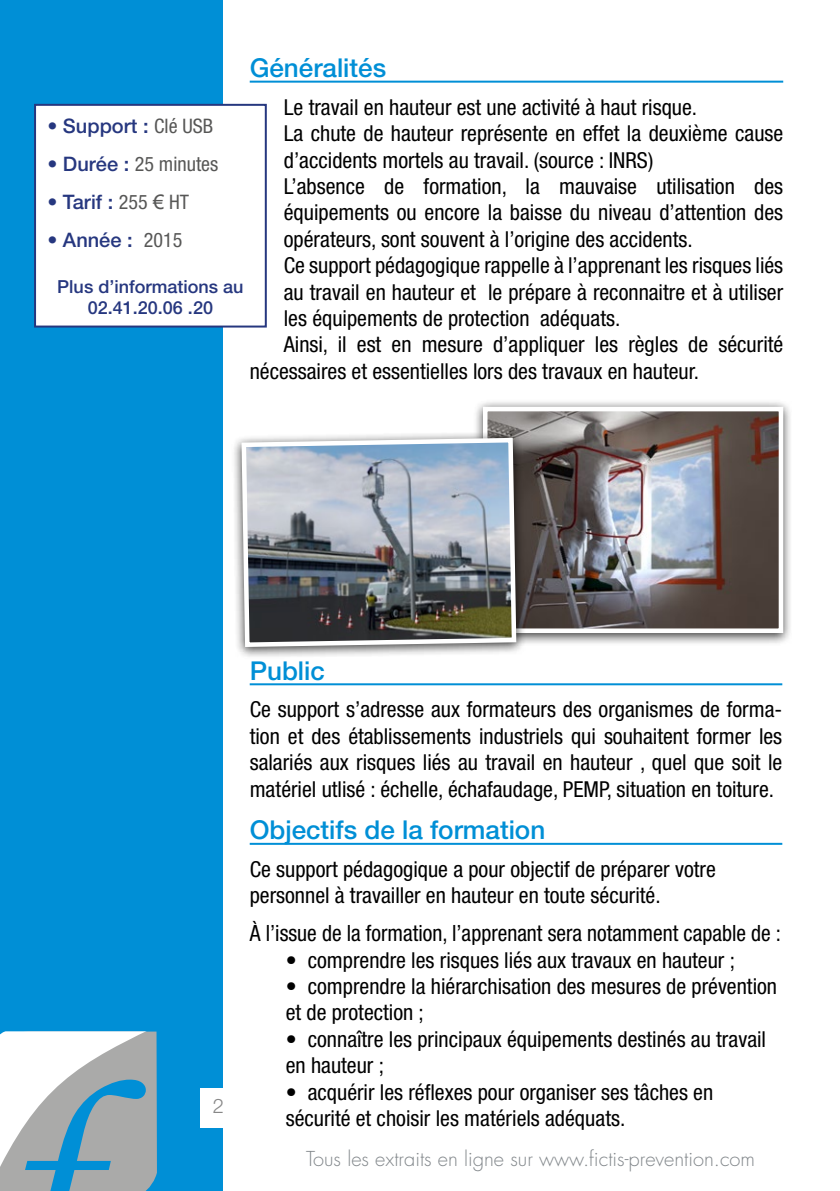
<style>
.page{position:relative;width:840px;height:1191px;background:#fff}
.page>*{position:absolute;margin:0;border:0;box-sizing:border-box;transform-origin:0 0}
.t1{font:500 26px "Helvetica Neue";color:#008fd6}
.t2{font:condensed 22.4px "Helvetica Neue";color:#000;scale:.96 1}
.t3{font:condensed 22px/26.4px "Helvetica Neue";color:#000}
.t4{font:300 20px "Futura";color:#82878b}
.t5{font:500 20px "Helvetica Neue";color:#26377f}
.t6{font:condensed 20px "Helvetica Neue";color:#575756}
.t7{font:300 20px "Helvetica Neue LT Std";color:#878787}
.t8{font:500 18px/21.6px "Helvetica Neue";color:#26377f;text-align:center}
.s1{font-weight:400;font-stretch:condensed;color:#575756}
.s2{font-weight:500;font-stretch:normal;color:#26377f}
.s3{font-family:"Arial";font-weight:400;color:#575756}
</style>
<div class="page">
<div style="left:0;top:0;width:222px;height:1191px;background:#008fd6"></div>
<div style="left:200px;top:1088px;width:37px;height:40px;background:#fff"></div>
<svg style="left:0;top:1031px;width:157px;height:160px;background:#adbfc7"></svg>
<hr style="left:249px;top:81px;width:533px;height:2px;background:#008fd6">
<hr style="left:249px;top:683px;width:532px;height:2px;background:#008fd6">
<hr style="left:249px;top:843px;width:532px;height:2px;background:#008fd6">
<div style="left:472px;top:399px;width:321px;height:246px;background:#000;opacity:.75"></div>
<img style="left:488px;top:413px;width:288px;height:214px">
<div style="left:482px;top:407px;width:300px;height:226px;border:5px solid #fff"></div>
<div style="left:231px;top:430px;width:295px;height:229px;background:#000;opacity:.75"></div>
<img style="left:239px;top:435px;width:279px;height:214px">
<div style="left:35px;top:105px;width:231px;height:221px;background:#fff"></div>
<div style="left:34px;top:104px;width:233px;height:223px;border:2px solid #26377f"></div>
<p class="t5" style="left:47px;top:114px;width:167px">• Support : <span class="s1">Clé USB</span></p>
<p class="t6" style="left:47px;top:152px;width:172px"><span class="s2">• Durée :</span> 25 minutes</p>
<p class="t5" style="left:47px;top:190px;width:143px">• Tarif : <span class="s1">255</span> <span class="s3">€</span> <span class="s1">HT</span></p>
<p class="t5" style="left:47px;top:228px;width:136px">• Année : <span class="s1">2015</span></p>
<p class="t8" style="left:57px;top:275px;width:188px">Plus d’informations au<br>02.41.20.06 .20</p>
<p class="t1" style="left:249px;top:52px;width:138px">Généralités</p>
<p class="t3" style="left:284px;top:94px;width:414px">Le travail en hauteur est une activité à haut risque.</p>
<p class="t3" style="left:284px;top:120px;width:500px">La chute de hauteur représente en effet la deuxième cause</p>
<p class="t3" style="left:284px;top:146px;width:371px">d’accidents mortels au travail. (source : INRS)</p>
<p class="t3" style="left:284px;top:173px;width:500px">L’absence de formation, la mauvaise utilisation des</p>
<p class="t3" style="left:284px;top:199px;width:500px">équipements ou encore la baisse du niveau d’attention des</p>
<p class="t3" style="left:284px;top:226px;width:410px">opérateurs, sont souvent à l’origine des accidents.</p>
<p class="t3" style="left:284px;top:252px;width:500px">Ce support pédagogique rappelle à l’apprenant les risques liés</p>
<p class="t3" style="left:284px;top:278px;width:500px">au travail en hauteur et le prépare à reconnaitre et à utiliser</p>
<p class="t3" style="left:284px;top:305px;width:338px">les équipements de protection adéquats.</p>
<p class="t3" style="left:284px;top:331px;width:500px">Ainsi, il est en mesure d’appliquer les règles de sécurité</p>
<p class="t3" style="left:249px;top:358px;width:450px">nécessaires et essentielles lors des travaux en hauteur.</p>
<p class="t7" style="left:213px;top:1093px;width:13px">2</p>
<p class="t1" style="left:249px;top:655px;width:77px">Public</p>
<p class="t3" style="left:249px;top:696px;width:534px;text-align:justify">Ce support s’adresse aux formateurs des organismes de forma&shy;tion et des établissements industriels qui souhaitent former les salariés aux risques liés au travail en hauteur , quel que soit le matériel utlisé : échelle, échafaudage, PEMP, situation en toiture.</p>
<p class="t1" style="left:249px;top:814px;width:297px">Objectifs de la formation</p>
<p class="t3" style="left:249px;top:855px;width:467px">Ce support pédagogique a pour objectif de préparer votre personnel à travailler en hauteur en toute sécurité.</p>
<p class="t2" style="left:249px;top:920px;width:554px">À l’issue de la formation, l’apprenant sera notamment capable de :</p>
<p class="t3" style="left:285px;top:946px;width:450px">• comprendre les risques liés aux travaux en hauteur ;</p>
<p class="t3" style="left:285px;top:972px;width:492px">• comprendre la hiérarchisation des mesures de prévention et de protection ;</p>
<p class="t3" style="left:285px;top:1025px;width:481px">• connaître les principaux équipements destinés au travail en hauteur ;</p>
<p class="t3" style="left:285px;top:1078px;width:429px">• acquérir les réflexes pour organiser ses tâches en sécurité et choisir les matériels adéquats.</p>
<p class="t4" style="left:306px;top:1145px;width:450px">Tous les extraits en ligne sur www.fictis-prevention.com</p>
</div>
